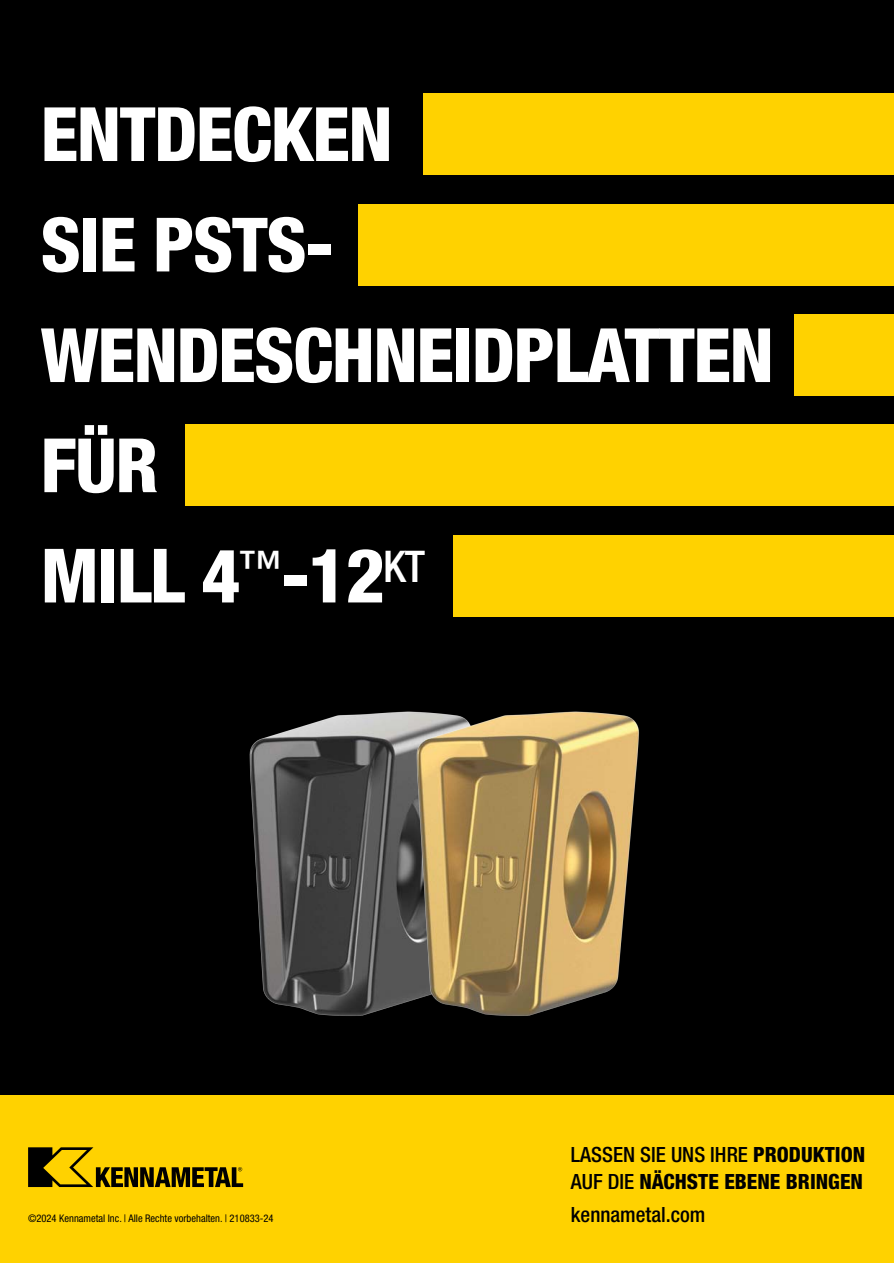
<style>
.page{position:relative;width:894px;height:1263px;background:#fff}
.page>*{position:absolute;margin:0;border:0;box-sizing:border-box;transform-origin:0 0}
.t1{font:800 condensed 75px/110.2px "Helvetica Neue LT Std";letter-spacing:-.02em;color:#fff}
.t2{font:800 condensed 21px/27px "Helvetica Neue LT Std";color:#000}
.t3{font:500 condensed 21px "Helvetica Neue LT Std";color:#000}
.t4{font:condensed 10.5px "Helvetica Neue LT Std";color:#000}
.s1{font-weight:500}
</style>
<div class="page">
<div style="left:0;top:0;width:893px;height:1263px;background:#000"></div>
<div style="left:423px;top:94px;width:470px;height:81px;background:#ffd200"></div>
<div style="left:358px;top:204px;width:535px;height:81px;background:#ffd200"></div>
<div style="left:793px;top:315px;width:100px;height:81px;background:#ffd200"></div>
<div style="left:185px;top:425px;width:708px;height:81px;background:#ffd200"></div>
<div style="left:453px;top:535px;width:440px;height:81px;background:#ffd200"></div>
<img style="left:252px;top:616px;width:556px;height:400px">
<div style="left:0;top:1095px;width:893px;height:168px;background:#ffd200"></div>
<svg style="left:28px;top:1147px;width:215px;height:40px"></svg>
<h1 class="t1" style="left:40px;top:78px;width:734px">ENTDECKEN<br>SIE PSTS-<br>WENDESCHNEIDPLATTEN<br>FÜR<br>MILL 4<sup>™</sup>-12<sup>KT</sup></h1>
<p class="t4" style="left:28px;top:1212px;width:247px">©2024 Kennametal Inc. | Alle Rechte vorbehalten. | 210833-24</p>
<h2 class="t2" style="left:570px;top:1141px;width:295px"><span class="s1">LASSEN SIE UNS IHRE</span> PRODUKTION<br><span class="s1">AUF DIE</span> NÄCHSTE EBENE BRINGEN</h2>
<h2 class="t3" style="left:570px;top:1202px;width:136px">kennametal.com</h2>
</div>
